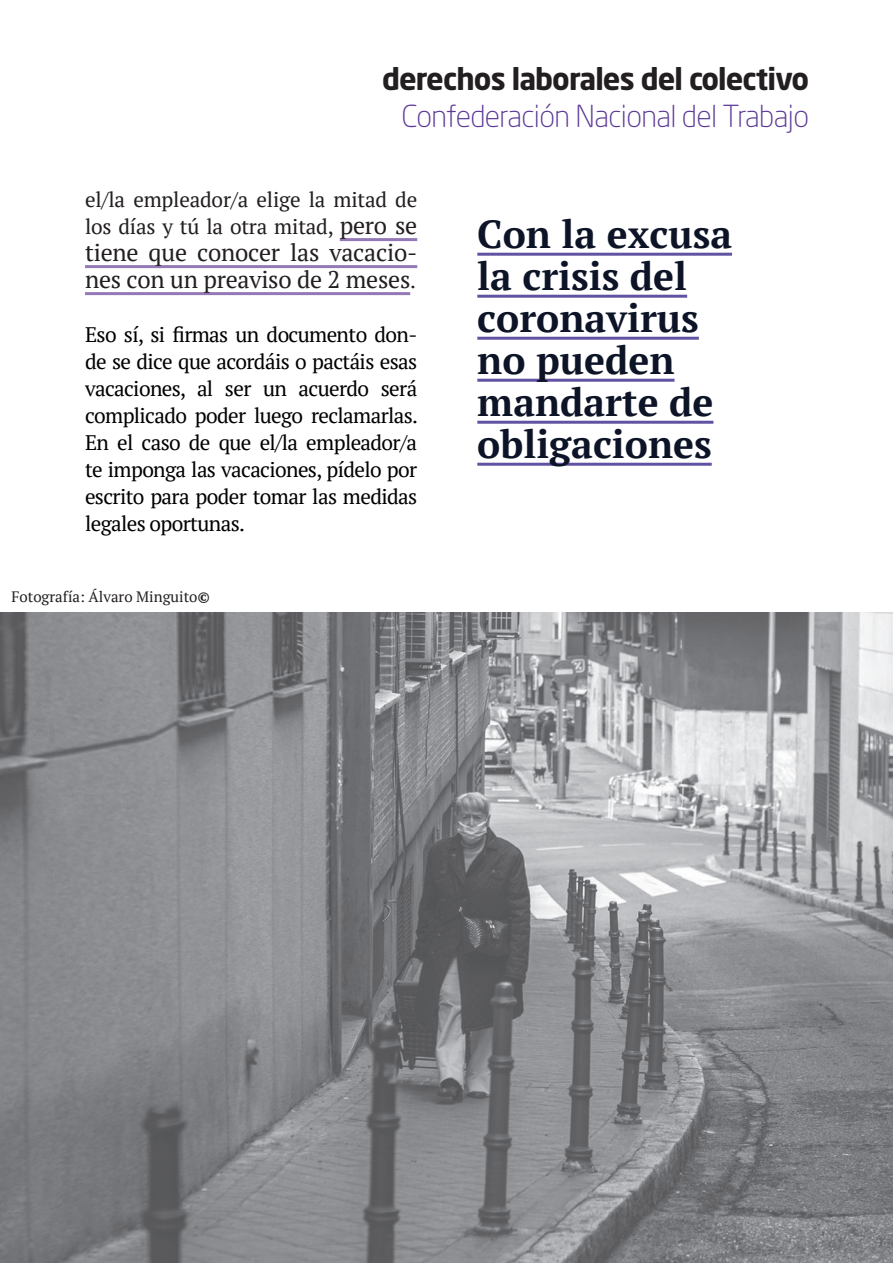
<style>
.page{position:relative;width:893px;height:1263px;background:#fff}
.page>*{position:absolute;margin:0;border:0;box-sizing:border-box;transform-origin:0 0}
.t1{font:700 39px/42px "PT Serif";color:#0d1427}
.t2{font:300 30px "Neo Sans Std";letter-spacing:-.02em;color:#5b3896}
.t3{font:700 30px "Neo Sans Std";letter-spacing:-.03em;color:#231f20}
.t4{font:24px/27px "PT Serif";letter-spacing:-.01em;color:#231f20}
.t5{font:21px/27px "PT Serif";letter-spacing:-.03em;color:#000003;text-align:justify}
.t6{font:21px/27px "PT Serif";letter-spacing:-.01em;color:#231f20}
.t7{font:15px "PT Serif";color:#231f20}
.s1{font-size:24px}
.s2{font-size:21px}
.s3{font-weight:700;font-style:italic}
</style>
<div class="page">
<hr style="left:340px;top:238px;width:77px;height:3px;background:#9579b6">
<hr style="left:85px;top:265px;width:332px;height:3px;background:#9579b6">
<hr style="left:85px;top:292px;width:325px;height:3px;background:#9579b6">
<hr style="left:477px;top:253px;width:255px;height:3px;background:#6152a2">
<hr style="left:477px;top:295px;width:210px;height:3px;background:#6152a2">
<hr style="left:477px;top:337px;width:222px;height:3px;background:#6152a2">
<hr style="left:477px;top:379px;width:197px;height:3px;background:#6152a2">
<hr style="left:477px;top:421px;width:236px;height:3px;background:#6152a2">
<hr style="left:477px;top:463px;width:235px;height:3px;background:#6152a2">
<img style="left:0;top:612px;width:682px;height:600px">
<img style="left:682px;top:612px;width:211px;height:651px">
<img style="left:0;top:1212px;width:684px;height:51px">
<h2 class="t3" style="left:382px;top:60px;width:428px">derechos laborales del colectivo</h2>
<h2 class="t2" style="left:401px;top:98px;width:409px">Confederación Nacional del Trabajo</h2>
<p class="t6" style="left:85px;top:185px;width:334px">el/la empleador/a elige la mitad de los días y tú la otra mitad, <span class="s1">pero se</span></p>
<p class="t4" style="left:85px;top:238px;width:334px">tiene que conocer las vacacio&shy;nes con un preaviso de 2 meses<span class="s2">.</span></p>
<p class="t5" style="left:85px;top:320px;width:335px">Eso sí, si firmas un documento don&shy;de se dice que acordáis o pactáis esas vacaciones, al ser un acuerdo será complicado poder luego reclamarlas.<br>En el caso de que el/la empleador/a te imponga las vacaciones, pídelo por escrito para poder tomar las medidas legales oportunas.</p>
<p class="t7" style="left:11px;top:586px;width:200px">Fotografía: Álvaro Minguito<span class="s3">©</span></p>
<h1 class="t1" style="left:477px;top:213px;width:256px">Con la excusa la crisis del coronavirus no pueden mandarte de obligaciones</h1>
</div>
